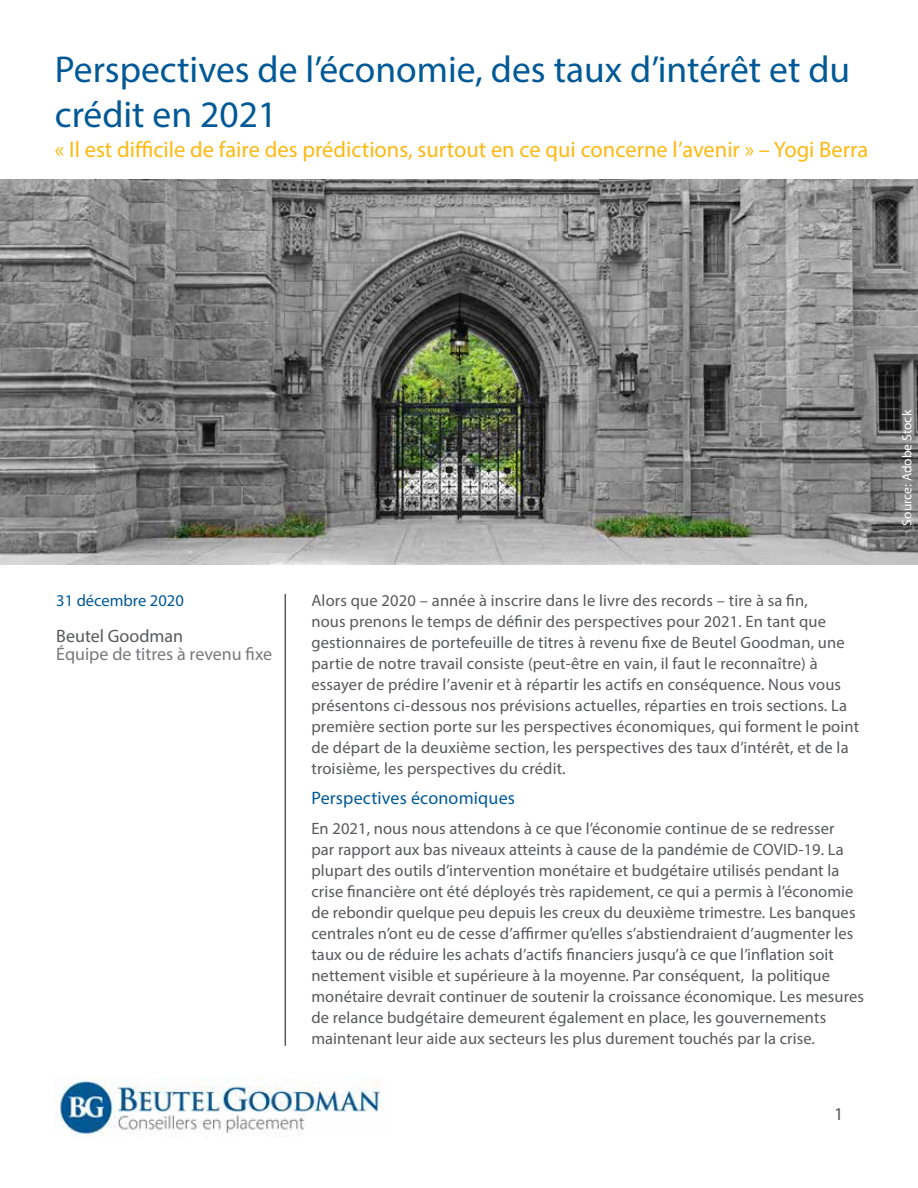
<style>
.page{position:relative;width:918px;height:1188px;background:#fff}
.page>*{position:absolute;margin:0;border:0;box-sizing:border-box;transform-origin:0 0}
.t1{font:37.5px/45px "Myriad Pro";color:#005996}
.t2{font:22.5px "Myriad Pro";color:#fdb913}
.t3{font:18px "Myriad Pro";color:#797a7d}
.t4{font:18px "Myriad Pro";letter-spacing:.01em;color:#005996}
.t5{font:18px "Myriad Pro";color:#58595b}
.t6{font:16.5px/21px "Myriad Pro";letter-spacing:.005em;color:#58595b}
.t7{font:16.5px "Myriad Pro";color:#005996}
.t8{font:13.5px "Myriad Pro";color:#fff}
</style>
<div class="page">
<img style="left:0;top:179px;width:918px;height:386px">
<img style="left:54px;top:1077px;width:329px;height:60px">
<hr style="left:285px;top:594px;width:1px;height:452px;background:#58595b">
<p class="t1" style="left:55px;top:46px;width:797px">Perspectives de l’économie, des taux d’intérêt et du crédit en 2021</p>
<p class="t2" style="left:55px;top:136px;width:815px">« Il est difficile de faire des prédictions, surtout en ce qui concerne l’avenir » – Yogi Berra</p>
<p class="t7" style="left:56px;top:591px;width:129px">31 décembre 2020</p>
<p class="t5" style="left:56px;top:625px;width:129px">Beutel Goodman</p>
<p class="t3" style="left:56px;top:643px;width:217px">Équipe de titres à revenu fixe</p>
<p class="t6" style="left:311px;top:590px;width:549px">Alors que 2020 – année à inscrire dans le livre des records – tire à sa fin,<br>nous prenons le temps de définir des perspectives pour 2021. En tant que gestionnaires de portefeuille de titres à revenu fixe de Beutel Goodman, une partie de notre travail consiste (peut-être en vain, il faut le reconnaître) à essayer de prédire l’avenir et à répartir les actifs en conséquence. Nous vous présentons ci-dessous nos prévisions actuelles, réparties en trois sections. La première section porte sur les perspectives économiques, qui forment le point de départ de la deuxième section, les perspectives des taux d’intérêt, et de la troisième, les perspectives du crédit.</p>
<p class="t4" style="left:311px;top:787px;width:205px">Perspectives économiques</p>
<p class="t6" style="left:311px;top:818px;width:554px">En 2021, nous nous attendons à ce que l’économie continue de se redresser<br>par rapport aux bas niveaux atteints à cause de la pandémie de COVID-19. La plupart des outils d’intervention monétaire et budgétaire utilisés pendant la crise financière ont été déployés très rapidement, ce qui a permis à l’économie de rebondir quelque peu depuis les creux du deuxième trimestre. Les banques centrales n’ont eu de cesse d’affirmer qu’elles s’abstiendraient d’augmenter les taux ou de réduire les achats d’actifs financiers jusqu’à ce que l’inflation soit nettement visible et supérieure à la moyenne. Par conséquent, la politique monétaire devrait continuer de soutenir la croissance économique. Les mesures de relance budgétaire demeurent également en place, les gouvernements maintenant leur aide aux secteurs les plus durement touchés par la crise.</p>
<p class="t5" style="left:834px;top:1103px;width:11px">1</p>
<p class="t8" style="left:899px;top:526px;width:117px;rotate:-90deg">Source: Adobe Stock</p>
</div>
